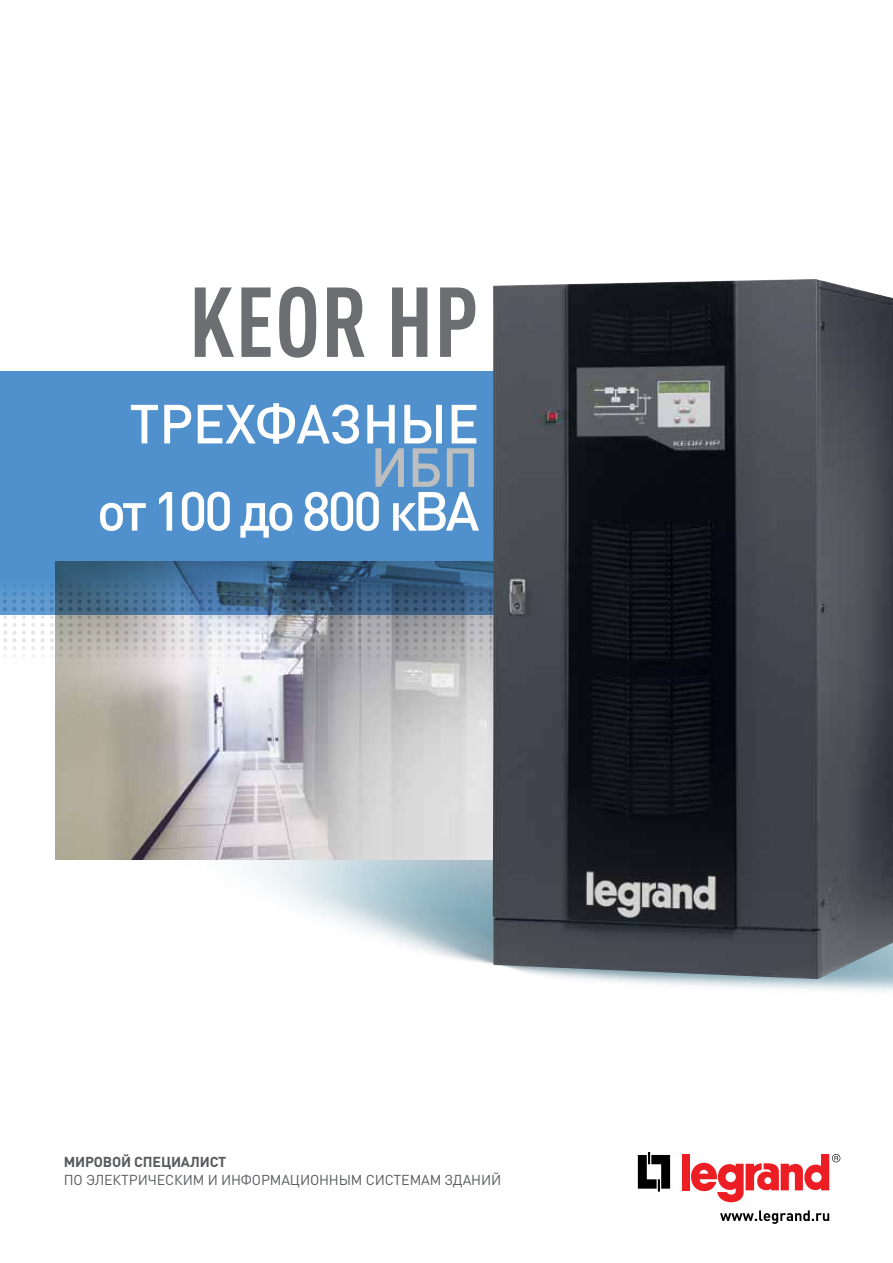
<style>
.page{position:relative;width:893px;height:1263px;background:#fff}
.page>*{position:absolute;margin:0;border:0;box-sizing:border-box;transform-origin:0 0}
.t1{font:700 condensed 97.5px "DIN Pro";letter-spacing:.01em;color:#6d6e71}
.t2{font:500 54.15px/87.2px "DIN Pro";letter-spacing:-.03em;color:#fff;text-align:center}
.t3{font:500 54.15px "DIN Pro";color:#bcbec0}
.t4{font:14.25px "DIN Pro";letter-spacing:-.01em;color:#58595b}
.t5{font:700 14.25px "DIN Pro";letter-spacing:-.01em;color:#58595b}
</style>
<div class="page">
<img style="left:55px;top:859px;width:838px;height:133px">
<img style="left:55px;top:665px;width:438px;height:194px">
<div style="left:0;top:371px;width:586px;height:243px;background:#5091cd"></div>
<svg style="left:3px;top:576px;width:490px;height:89px;background:#899aab"></svg>
<img style="left:493px;top:279px;width:400px;height:700px">
<svg style="left:638px;top:1152px;width:32px;height:39px"></svg>
<div style="left:682px;top:1154px;width:8px;height:36px;background:#ed1d24"></div>
<svg style="left:691px;top:1154px;width:149px;height:70px"></svg>
<h1 class="t1" style="left:189px;top:249px;width:292px">KEOR HP</h1>
<h2 class="t2" style="left:97px;top:374px;width:384px">ТРЕХФАЗНЫЕ от 100 до 800 кВА</h2>
<h2 class="t3" style="left:370px;top:423px;width:110px">ИБП</h2>
<p class="t5" style="left:64px;top:1150px;width:164px">МИРОВОЙ СПЕЦИАЛИСТ</p>
<p class="t4" style="left:64px;top:1171px;width:439px">ПО ЭЛЕКТРИЧЕСКИМ И ИНФОРМАЦИОННЫМ СИСТЕМАМ ЗДАНИЙ</p>
</div>
